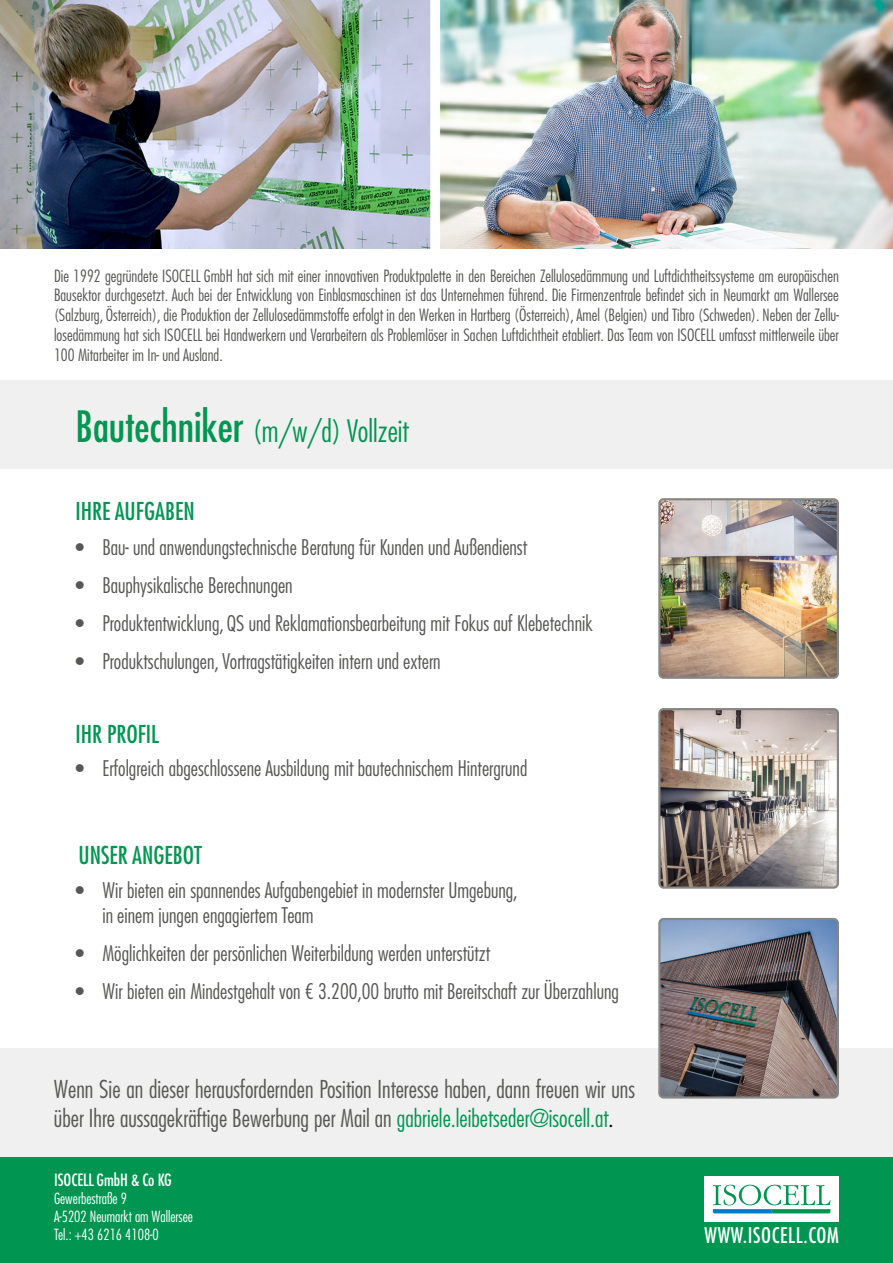
<style>
.page{position:relative;width:893px;height:1263px;background:#fff}
.page>*{position:absolute;margin:0;border:0;box-sizing:border-box;transform-origin:0 0}
.t1{font:300 condensed 30px "Futura LT Pro";color:#009652}
.t2{font:300 condensed 24px/28.8px "Futura LT Pro";color:#575756}
.t3{font:500 condensed 24px "Futura LT Pro";color:#009652}
.t4{font:300 condensed 21px/25.2px "Futura LT Pro";color:#575756}
.t5{font:500 condensed 21px "Futura LT Pro";letter-spacing:.03em;color:#fff}
.t6{font:300 condensed 16.5px/19.8px "Futura LT Pro";color:#575756;text-align:justify}
.t7{font:500 condensed 16.5px "Futura LT Pro";color:#fff}
.t8{font:300 condensed 15px/18px "Futura LT Pro";color:#fff}
.s1{font-weight:500;font-size:42px}
.s2{color:#009652}
.s3{color:#000}
</style>
<div class="page">
<div style="left:0;top:1154px;width:893px;height:109px;background:#009652"></div>
<div style="left:0;top:380px;width:893px;height:89px;background:#f0f0f0"></div>
<div style="left:0;top:1048px;width:893px;height:109px;background:#f0f0f0"></div>
<div style="left:705px;top:1176px;width:134px;height:46px;background:#fff"></div>
<svg style="left:713px;top:1185px;width:117px;height:28px"></svg>
<img style="left:661px;top:501px;width:175px;height:175px">
<div style="left:658px;top:498px;width:181px;height:181px;border:2px solid #878787;border-radius:4px"></div>
<img style="left:661px;top:711px;width:175px;height:175px">
<div style="left:658px;top:708px;width:181px;height:181px;border:2px solid #878787;border-radius:4px"></div>
<img style="left:661px;top:921px;width:175px;height:174px">
<div style="left:658px;top:918px;width:181px;height:180px;border:2px solid #878787;border-radius:4px"></div>
<img style="left:0;top:0;width:893px;height:249px">
<p class="t6" style="left:54px;top:266px;width:786px">Die 1992 gegründete ISOCELL GmbH hat sich mit einer innovativen Produktpalette in den Bereichen Zellulosedämmung und Luftdichtheitssysteme am europäischen Bausektor durchgesetzt. Auch bei der Entwicklung von Einblasmaschinen ist das Unternehmen führend. Die Firmenzentrale befindet sich in Neumarkt am Wallersee (Salzburg, Österreich), die Produktion der Zellulosedämmstoffe erfolgt in den Werken in Hartberg (Österreich), Amel (Belgien) und Tibro (Schweden). Neben der Zellu&shy;losedämmung hat sich ISOCELL bei Handwerkern und Verarbeitern als Problemlöser in Sachen Luftdichtheit etabliert. Das Team von ISOCELL umfasst mittlerweile über 100 Mitarbeiter im In- und Ausland.</p>
<h1 class="t1" style="left:75px;top:412px;width:335px"><span class="s1">Bautechniker</span> (m/w/d) Vollzeit</h1>
<h2 class="t3" style="left:75px;top:494px;width:121px">IHRE AUFGABEN</h2>
<p class="t4" style="left:75px;top:534px;width:453px">• Bau- und anwendungstechnische Beratung für Kunden und Außendienst</p>
<p class="t4" style="left:75px;top:572px;width:219px">• Bauphysikalische Berechnungen</p>
<p class="t4" style="left:75px;top:610px;width:519px">• Produktentwicklung, QS und Reklamationsbearbeitung mit Fokus auf Klebetechnik</p>
<p class="t4" style="left:75px;top:648px;width:367px">• Produktschulungen, Vortragstätigkeiten intern und extern</p>
<h2 class="t3" style="left:75px;top:717px;width:85px">IHR PROFIL</h2>
<p class="t4" style="left:75px;top:755px;width:453px">• Erfolgreich abgeschlossene Ausbildung mit bautechnischem Hintergrund</p>
<h2 class="t3" style="left:78px;top:839px;width:125px">UNSER ANGEBOT</h2>
<p class="t4" style="left:102px;top:877px;width:417px;text-indent:-27px">• Wir bieten ein spannendes Aufgabengebiet in modernster Umgebung, in einem jungen engagiertem Team</p>
<p class="t4" style="left:75px;top:940px;width:416px">• Möglichkeiten der persönlichen Weiterbildung werden unterstützt</p>
<p class="t4" style="left:75px;top:978px;width:545px">• Wir bieten ein Mindestgehalt von € 3.200,00 brutto mit Bereitschaft zur Überzahlung</p>
<h2 class="t2" style="left:54px;top:1074px;width:583px">Wenn Sie an dieser herausfordernden Position Interesse haben, dann freuen wir uns über Ihre aussagekräftige Bewerbung per Mail an <span class="s2">gabriele.leibetseder@isocell.at</span><span class="s3">.</span></h2>
<p class="t7" style="left:54px;top:1169px;width:119px">ISOCELL GmbH &amp; Co KG</p>
<p class="t8" style="left:54px;top:1189px;width:141px">Gewerbestraße 9<br>A-5202 Neumarkt am Wallersee<br>Tel.: +43 6216 4108-0</p>
<p class="t5" style="left:705px;top:1220px;width:136px">WWW.ISOCELL.COM</p>
</div>
